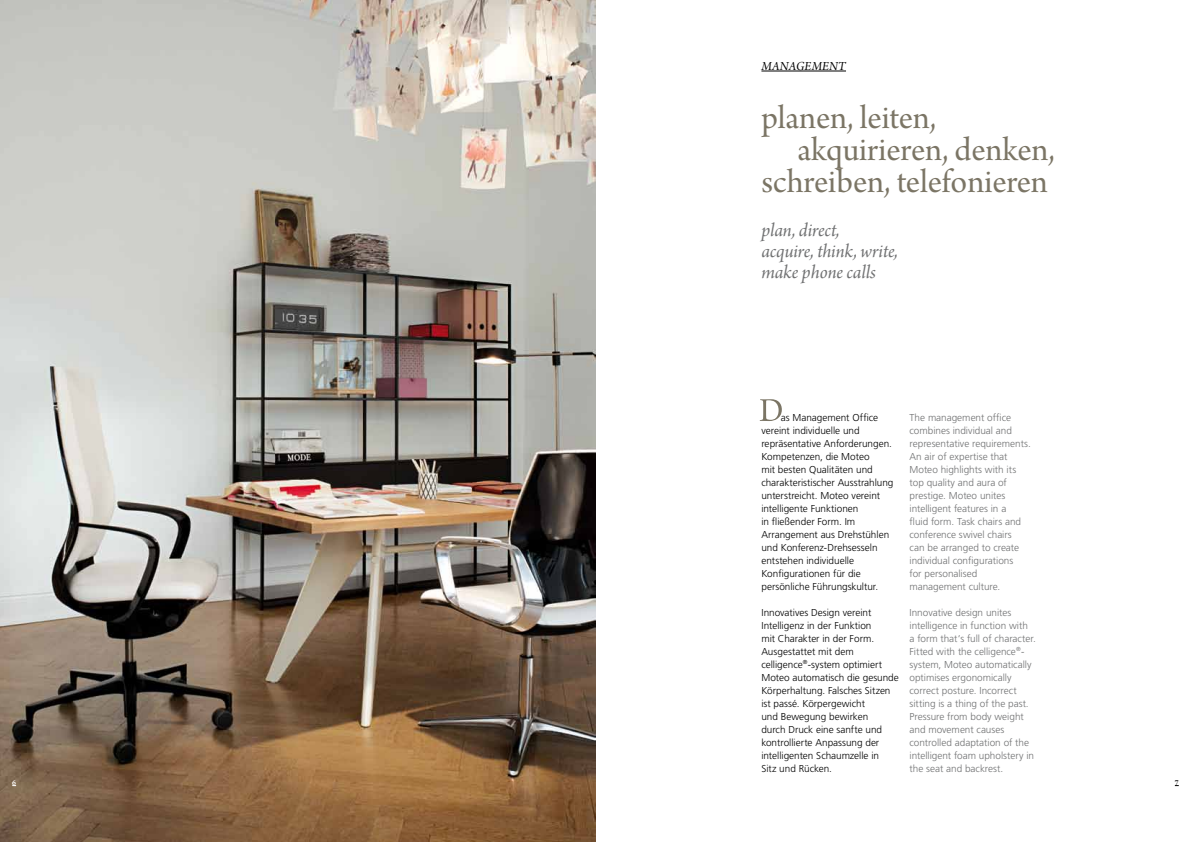
<style>
.page{position:relative;width:1191px;height:842px;background:#fff}
.page>*{position:absolute;margin:0;border:0;box-sizing:border-box;transform-origin:0 0}
.t1{font:35px "Arno Pro Subhead";color:#7b7565}
.t2{font:20px/21px "Arno Pro Italic Subhead";letter-spacing:-.005em;color:#707172}
.t3{font:13px "Arno Pro Italic Subhead";letter-spacing:.13em;color:#000}
.t4{font:300 10px/13px "Frutiger";letter-spacing:-.005em;color:#000}
.t5{font:300 10px/13px "Frutiger";letter-spacing:-.005em;color:#707172}
.t6{font:8px "Arno Pro Smbd Subhead";color:#fff}
.t7{font:8px "Arno Pro Smbd Subhead";color:#000}
</style>
<div class="page">
<img style="left:0;top:0;width:595px;height:842px">
<hr style="left:761px;top:71px;width:85px;height:1px;background:#000">
<svg style="left:759px;top:399px;width:23px;height:22px"></svg>
<h3 class="t3" style="left:761px;top:58px;width:84px">Management</h3>
<h1 class="t1" style="left:761px;top:98px;width:176px">planen, leiten,</h1>
<h1 class="t1" style="left:797px;top:130px;width:259px">akquirieren, denken,</h1>
<h1 class="t1" style="left:761px;top:162px;width:288px">schreiben, telefonieren</h1>
<h2 class="t2" style="left:761px;top:220px;width:138px">plan, direct,<br>acquire, think, write, make phone calls</h2>
<p class="t4" style="left:761px;top:411px;width:134px;text-indent:19px">as Management Office vereint individuelle und repräsentative Anforderungen.<br>Kompetenzen, die Moteo<br>mit besten Qualitäten und charakteristischer Ausstrahlung unterstreicht. Moteo vereint intelligente Funktionen<br>in fließender Form. Im<br>Arrangement aus Drehstühlen und Konferenz-Drehsesseln entstehen individuelle<br>Konfigurationen für die persönliche Führungskultur.</p>
<p class="t4" style="left:761px;top:606px;width:139px">Innovatives Design vereint<br>Intelligenz in der Funktion<br>mit Charakter in der Form.<br>Ausgestattet mit dem celligence<sup>®</sup>-system optimiert<br>Moteo automatisch die gesunde<br>Körperhaltung. Falsches Sitzen ist passé. Körpergewicht<br>und Bewegung bewirken<br>durch Druck eine sanfte und kontrollierte Anpassung der intelligenten Schaumzelle in<br>Sitz und Rücken.</p>
<p class="t5" style="left:909px;top:411px;width:123px">The management office combines individual and representative requirements.<br>An air of expertise that<br>Moteo highlights with its top quality and aura of prestige. Moteo unites intelligent features in a<br>fluid form. Task chairs and conference swivel chairs<br>can be arranged to create individual configurations<br>for personalised management culture.</p>
<p class="t5" style="left:909px;top:606px;width:128px">Innovative design unites intelligence in function with<br>a form that‘s full of character.<br>Fitted with the celligence<sup>®</sup>- system, Moteo automatically optimises ergonomically correct posture. Incorrect sitting is a thing of the past.<br>Pressure from body weight and movement causes controlled adaptation of the intelligent foam upholstery in the seat and backrest.</p>
<p class="t6" style="left:12px;top:778px;width:5px">6</p>
<p class="t7" style="left:1174px;top:778px;width:5px">7</p>
</div>
